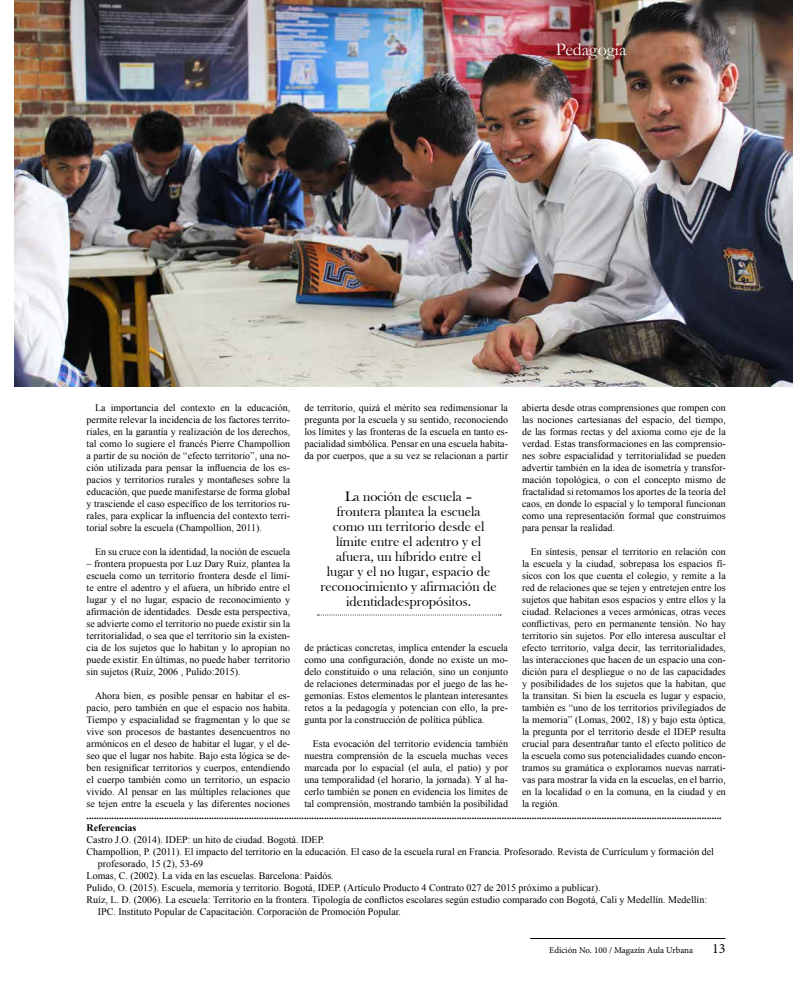
<style>
.page{position:relative;width:794px;height:993px;background:#fff}
.page>*{position:absolute;margin:0;border:0;box-sizing:border-box;transform-origin:0 0}
.t1{font:18px "Garamond";color:#fff}
.t2{font:14px/15px "Bask Old Face";color:#000;text-align:center}
.t3{font:14px "Minion Pro";color:#000}
.t4{font:10px/12px "Times New Roman";color:#000;text-align:justify}
.t5{font:700 10px/12px "Times New Roman";color:#000}
.t6{font:9px "Minion Pro";color:#000}
</style>
<div class="page">
<hr style="left:530px;top:938px;width:195px;height:1px;background:#000">
<img style="left:14px;top:0;width:778px;height:386px">
<svg style="left:317px;top:614px;width:184px;height:1px"></svg>
<h1 class="t1" style="left:556px;top:40px;width:72px">Pedagogía</h1>
<p class="t4" style="left:87px;top:401px;width:205px;text-indent:8px">La importancia del contexto en la educación, permite relevar la incidencia de los factores territo&shy;riales, en la garantía y realización de los derechos, tal como lo sugiere el francés Pierre Champollion a partir de su noción de “efecto territorio”, una no&shy;ción utilizada para pensar la influencia de los es&shy;pacios y territorios rurales y montañeses sobre la educación, que puede manifestarse de forma global y trasciende el caso específico de los territorios ru&shy;rales, para explicar la influencia del contexto terri&shy;torial sobre la escuela (Champollion, 2011).</p>
<p class="t4" style="left:95px;top:545px;width:197px">En su cruce con la identidad, la noción de escuela</p>
<p class="t4" style="left:87px;top:557px;width:205px">– frontera propuesta por Luz Dary Ruiz, plantea la escuela como un territorio frontera desde el lími&shy;te entre el adentro y el afuera, un híbrido entre el lugar y el no lugar, espacio de reconocimiento y afirmación de identidades. Desde esta perspectiva, se advierte como el territorio no puede existir sin la territorialidad, o sea que el territorio sin la existen&shy;cia de los sujetos que lo habitan y lo apropian no puede existir. En últimas, no puede haber territorio sin sujetos (Ruíz, 2006 , Pulido:2015).</p>
<p class="t4" style="left:87px;top:689px;width:205px;text-indent:8px">Ahora bien, es posible pensar en habitar el es&shy;pacio, pero también en que el espacio nos habita.<br>Tiempo y espacialidad se fragmentan y lo que se vive son procesos de bastantes desencuentros no armónicos en el deseo de habitar el lugar, y el de&shy;seo que el lugar nos habite. Bajo esta lógica se de&shy;ben resignificar territorios y cuerpos, entendiendo el cuerpo también como un territorio, un espacio vivido. Al pensar en las múltiples relaciones que se tejen entre la escuela y las diferentes nociones</p>
<p class="t4" style="left:304px;top:401px;width:205px">de territorio, quizá el mérito sea redimensionar la pregunta por la escuela y su sentido, reconociendo los límites y las fronteras de la escuela en tanto es&shy;pacialidad simbólica. Pensar en una escuela habita&shy;da por cuerpos, que a su vez se relacionan a partir</p>
<h2 class="t2" style="left:320px;top:489px;width:178px">La noción de escuela –<br>frontera plantea la escuela como un territorio desde el límite entre el adentro y el afuera, un híbrido entre el<br>lugar y el no lugar, espacio de reconocimiento y afirmación de identidadespropósitos.</h2>
<p class="t4" style="left:304px;top:641px;width:205px">de prácticas concretas, implica entender la escuela como una configuración, donde no existe un mo&shy;delo constituido o una relación, sino un conjunto de relaciones determinadas por el juego de las he&shy;gemonías. Estos elementos le plantean interesantes retos a la pedagogía y potencian con ello, la pre&shy;gunta por la construcción de política pública.</p>
<p class="t4" style="left:304px;top:737px;width:205px;text-indent:8px">Esta evocación del territorio evidencia también nuestra comprensión de la escuela muchas veces marcada por lo espacial (el aula, el patio) y por una temporalidad (el horario, la jornada). Y al ha&shy;cerlo también se ponen en evidencia los límites de tal comprensión, mostrando también la posibilidad</p>
<p class="t4" style="left:522px;top:401px;width:205px">abierta desde otras comprensiones que rompen con las nociones cartesianas del espacio, del tiempo, de las formas rectas y del axioma como eje de la verdad. Estas transformaciones en las comprensio&shy;nes sobre espacialidad y territorialidad se pueden advertir también en la idea de isometría y transfor&shy;mación topológica, o con el concepto mismo de fractalidad si retomamos los aportes de la teoría del caos, en donde lo espacial y lo temporal funcionan como una representación formal que construimos para pensar la realidad.</p>
<p class="t4" style="left:522px;top:545px;width:205px;text-indent:8px">En síntesis, pensar el territorio en relación con la escuela y la ciudad, sobrepasa los espacios fí&shy;sicos con los que cuenta el colegio, y remite a la red de relaciones que se tejen y entretejen entre los sujetos que habitan esos espacios y entre ellos y la ciudad. Relaciones a veces armónicas, otras veces conflictivas, pero en permanente tensión. No hay territorio sin sujetos. Por ello interesa auscultar el efecto territorio, valga decir, las territorialidades, las interacciones que hacen de un espacio una con&shy;dición para el despliegue o no de las capacidades y posibilidades de los sujetos que la habitan, que la transitan. Si bien la escuela es lugar y espacio, también es “uno de los territorios privilegiados de la memoria” (Lomas, 2002, 18) y bajo esta óptica, la pregunta por el territorio desde el IDEP resulta crucial para desentrañar tanto el efecto político de la escuela como sus potencialidades cuando encon&shy;tramos su gramática o exploramos nuevas narrati&shy;vas para mostrar la vida en la escuelas, en el barrio, en la localidad o en la comuna, en la ciudad y en la región.</p>
<p class="t5" style="left:87px;top:809px;width:636px">..............................................................................................................................................................................................................................................................<br>Referencias</p>
<p class="t4" style="left:87px;top:833px;width:240px">Castro J.O. (2014). IDEP: un hito de ciudad. Bogotá. IDEP.</p>
<p class="t4" style="left:87px;top:845px;width:629px">Champollion, P. (2011). El impacto del territorio en la educación. El caso de la escuela rural en Francia. Profesorado. Revista de Currículum y formación del</p>
<p class="t4" style="left:98px;top:857px;width:107px">profesorado, 15 (2), 53-69</p>
<p class="t4" style="left:87px;top:869px;width:249px">Lomas, C. (2002). La vida en las escuelas. Barcelona: Paidós.</p>
<p class="t4" style="left:87px;top:881px;width:515px">Pulido, O. (2015). Escuela, memoria y territorio. Bogotá, IDEP. (Artículo Producto 4 Contrato 027 de 2015 próximo a publicar).</p>
<p class="t4" style="left:87px;top:893px;width:622px">Ruíz, L. D. (2006). La escuela: Territorio en la frontera. Tipología de conflictos escolares según estudio comparado con Bogotá, Cali y Medellín. Medellín:</p>
<p class="t4" style="left:98px;top:905px;width:305px">IPC. Instituto Popular de Capacitación. Corporación de Promoción Popular.</p>
<p class="t6" style="left:549px;top:943px;width:145px">Edición No. 100 / Magazín Aula Urbana</p>
<h2 class="t3" style="left:712px;top:938px;width:15px">13</h2>
</div>
